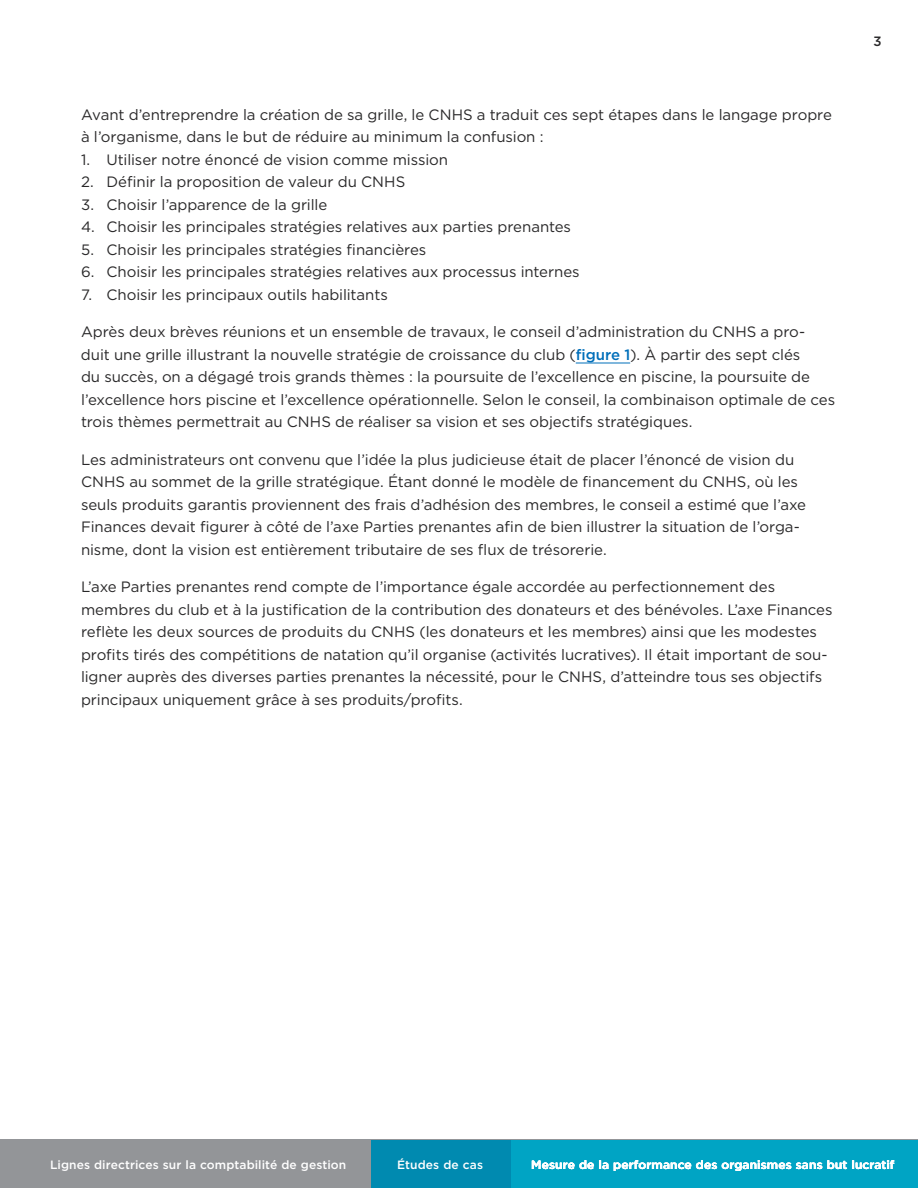
<style>
.page{position:relative;width:918px;height:1188px;background:#fff}
.page>*{position:absolute;margin:0;border:0;box-sizing:border-box;transform-origin:0 0}
.t1{font:15px/22.5px "Gotham";letter-spacing:-.005em;color:#292829}
.t2{font:500 13.5px "Gotham";color:#292829}
.t3{font:500 12px "Gotham";letter-spacing:.005em;color:#fff}
.s1{font-weight:500;color:#006fba}
</style>
<div class="page">
<div style="left:0;top:1140px;width:918px;height:48px;background:#939598"></div>
<div style="left:371px;top:1140px;width:547px;height:48px;background:#008ab0"></div>
<div style="left:511px;top:1140px;width:407px;height:48px;background:#00a4c4"></div>
<hr style="left:576px;top:363px;width:54px;height:1px;background:#006fba">
<p class="t1" style="left:81px;top:103px;width:752px">Avant d’entreprendre la création de sa grille, le CNHS a traduit ces sept étapes dans le langage propre à l’organisme, dans le but de réduire au minimum la confusion :</p>
<p class="t1" style="left:81px;top:148px;width:369px">1. Utiliser notre énoncé de vision comme mission</p>
<p class="t1" style="left:81px;top:171px;width:326px">2. Définir la proposition de valeur du CNHS</p>
<p class="t1" style="left:81px;top:193px;width:248px">3. Choisir l’apparence de la grille</p>
<p class="t1" style="left:81px;top:216px;width:492px">4. Choisir les principales stratégies relatives aux parties prenantes</p>
<p class="t1" style="left:81px;top:238px;width:347px">5. Choisir les principales stratégies financières</p>
<p class="t1" style="left:81px;top:261px;width:500px">6. Choisir les principales stratégies relatives aux processus internes</p>
<p class="t1" style="left:81px;top:283px;width:308px">7. Choisir les principaux outils habilitants</p>
<p class="t1" style="left:81px;top:321px;width:756px">Après deux brèves réunions et un ensemble de travaux, le conseil d’administration du CNHS a pro&shy;duit une grille illustrant la nouvelle stratégie de croissance du club (<span class="s1">figure 1</span>). À partir des sept clés<br>du succès, on a dégagé trois grands thèmes : la poursuite de l’excellence en piscine, la poursuite de l’excellence hors piscine et l’excellence opérationnelle. Selon le conseil, la combinaison optimale de ces trois thèmes permettrait au CNHS de réaliser sa vision et ses objectifs stratégiques.</p>
<p class="t1" style="left:81px;top:448px;width:727px">Les administrateurs ont convenu que l’idée la plus judicieuse était de placer l’énoncé de vision du CNHS au sommet de la grille stratégique. Étant donné le modèle de financement du CNHS, où les seuls produits garantis proviennent des frais d’adhésion des membres, le conseil a estimé que l’axe Finances devait figurer à côté de l’axe Parties prenantes afin de bien illustrer la situation de l’orga&shy;nisme, dont la vision est entièrement tributaire de ses flux de trésorerie.</p>
<p class="t1" style="left:81px;top:576px;width:753px">L’axe Parties prenantes rend compte de l’importance égale accordée au perfectionnement des membres du club et à la justification de la contribution des donateurs et des bénévoles. L’axe Finances reflète les deux sources de produits du CNHS (les donateurs et les membres) ainsi que les modestes profits tirés des compétitions de natation qu’il organise (activités lucratives). Il était important de sou&shy;ligner auprès des diverses parties prenantes la nécessité, pour le CNHS, d’atteindre tous ses objectifs principaux uniquement grâce à ses produits/profits.</p>
<p class="t2" style="left:873px;top:32px;width:10px">3</p>
<p class="t3" style="left:50px;top:1157px;width:298px">Lignes directrices sur la comptabilité de gestion</p>
<p class="t3" style="left:397px;top:1157px;width:87px">Études de cas</p>
<p class="t3" style="left:531px;top:1157px;width:365px">Mesure de la performance des organismes sans but lucratif</p>
</div>
